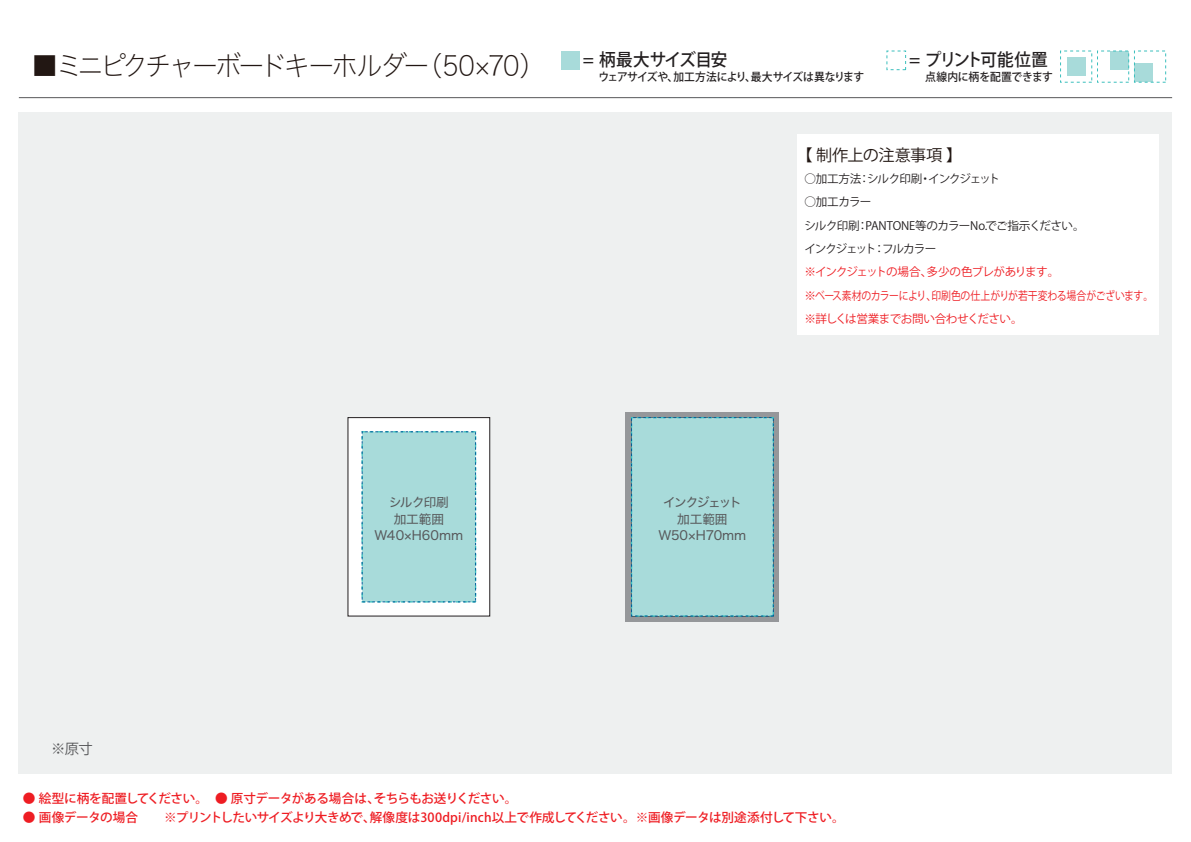
<style>
.page{position:relative;width:1191px;height:842px;background:#fff}
.page>*{position:absolute;margin:0;border:0;box-sizing:border-box;transform-origin:0 0}
.t1{font:27.4px "Hiragino Sans W1";letter-spacing:-.11em;color:#221713}
.t2{font:500 17.4px "Koz Go Pro";letter-spacing:-.055em;color:#231f20;scale:.95 1}
.t3{font:500 17.4px "Koz Go Pro";letter-spacing:-.09em;color:#231f20;scale:.95 1}
.t4{font:16.2px "Koz Go Pr 6 N";letter-spacing:-.02em;color:#221713}
.t5{font:14.3px "Koz Go Pr 6 N";color:#57585a}
.t6{font:12.7px/16.3px "Hiragino Sans W4";letter-spacing:-.015em;color:#57585a;text-align:center}
.t7{font:500 12.6px "Koz Go Pro";letter-spacing:-.03em;color:#ee1d23}
.t8{font:11.6px/23.3px "Koz Go Pr 6 N";letter-spacing:-.045em;color:#ee1d23}
.t9{font:11.6px/23.3px "Koz Go Pro";letter-spacing:-.03em;color:#231f20}
.t10{font:11.6px "Koz Go Pr 6 N";letter-spacing:-.1em;color:#231f20}
.t11{font:500 11.4px "Koz Go Pro";letter-spacing:-.05em;color:#231f20;scale:.95 1}
.t12{font:500 11.4px "Koz Go Pro";letter-spacing:-.005em;color:#231f20;scale:.95 1}
.s1{font-family:"Koz Go Pr 6 N"}
</style>
<div class="page">
<div style="left:19px;top:113px;width:1153px;height:661px;background:#eef0f0"></div>
<hr style="left:19px;top:97px;width:1153px;height:1px;background:#57585a">
<div style="left:797px;top:134px;width:361px;height:201px;background:#fff"></div>
<div style="left:560px;top:51px;width:19px;height:19px;background:#a8dbda"></div>
<div style="left:1066px;top:57px;width:19px;height:19px;background:#a8dbda"></div>
<div style="left:1110px;top:51px;width:18px;height:19px;background:#a8dbda"></div>
<div style="left:1134px;top:64px;width:19px;height:18px;background:#a8dbda"></div>
<div style="left:1097px;top:51px;width:32px;height:32px;border:1px dashed #3bbfbd"></div>
<div style="left:626px;top:412px;width:153px;height:210px;background:#95979a"></div>
<div style="left:631px;top:417px;width:143px;height:200px;background:#a8dbda;border:1px dashed #3bbfbd"></div>
<div style="left:348px;top:417px;width:142px;height:199px;background:#fff;border:1px solid #231f20"></div>
<div style="left:361px;top:431px;width:115px;height:171px;background:#a8dbda;border:1px dashed #3bbfbd"></div>
<h1 class="t1" style="left:31px;top:42px;width:516px">■ミニピクチャーボードキーホルダー（50×70）</h1>
<h2 class="t2" style="left:583px;top:49px;width:154px">= 柄最大サイズ目安</h2>
<p class="t11" style="left:598px;top:69px;width:281px">ウェアサイズや、加工方法により、最大サイズは異なります</p>
<h2 class="t3" style="left:909px;top:49px;width:147px">= プリント可能位置</h2>
<p class="t12" style="left:925px;top:69px;width:136px">点線内に柄を配置できます</p>
<p class="t4" style="left:796px;top:146px;width:167px">【 制作上の注意事項 】</p>
<p class="t10" style="left:804px;top:172px;width:197px">○加工方法：シルク印刷・インクジェット</p>
<p class="t9" style="left:804px;top:191px;width:282px"><span class="s1">○</span>加工カラー<br><span class="s1">シルク印刷：</span>PANTONE等のカラーNo.でご指示ください。</p>
<p class="t10" style="left:804px;top:242px;width:133px">インクジェット：フルカラー</p>
<p class="t8" style="left:804px;top:261px;width:350px">※インクジェットの場合、多少の色ブレがあります。<br>※ベース素材のカラーにより、印刷色の仕上がりが若干変わる場合がございます。※詳しくは営業までお問い合わせください。</p>
<p class="t5" style="left:51px;top:741px;width:43px">※原寸</p>
<p class="t6" style="left:374px;top:493px;width:90px">シルク印刷<br>加工範囲<br>W40×H60mm</p>
<p class="t6" style="left:658px;top:493px;width:89px">インクジェット加工範囲<br>W50×H70mm</p>
<p class="t7" style="left:23px;top:790px;width:496px">● 絵型に柄を配置してください。　● 原寸データがある場合は、そちらもお送りください。</p>
<p class="t7" style="left:23px;top:809px;width:823px">● 画像データの場合　　※プリントしたいサイズより大きめで、解像度は300dpi/inch以上で作成してください。※画像データは別途添付して下さい。</p>
</div>
